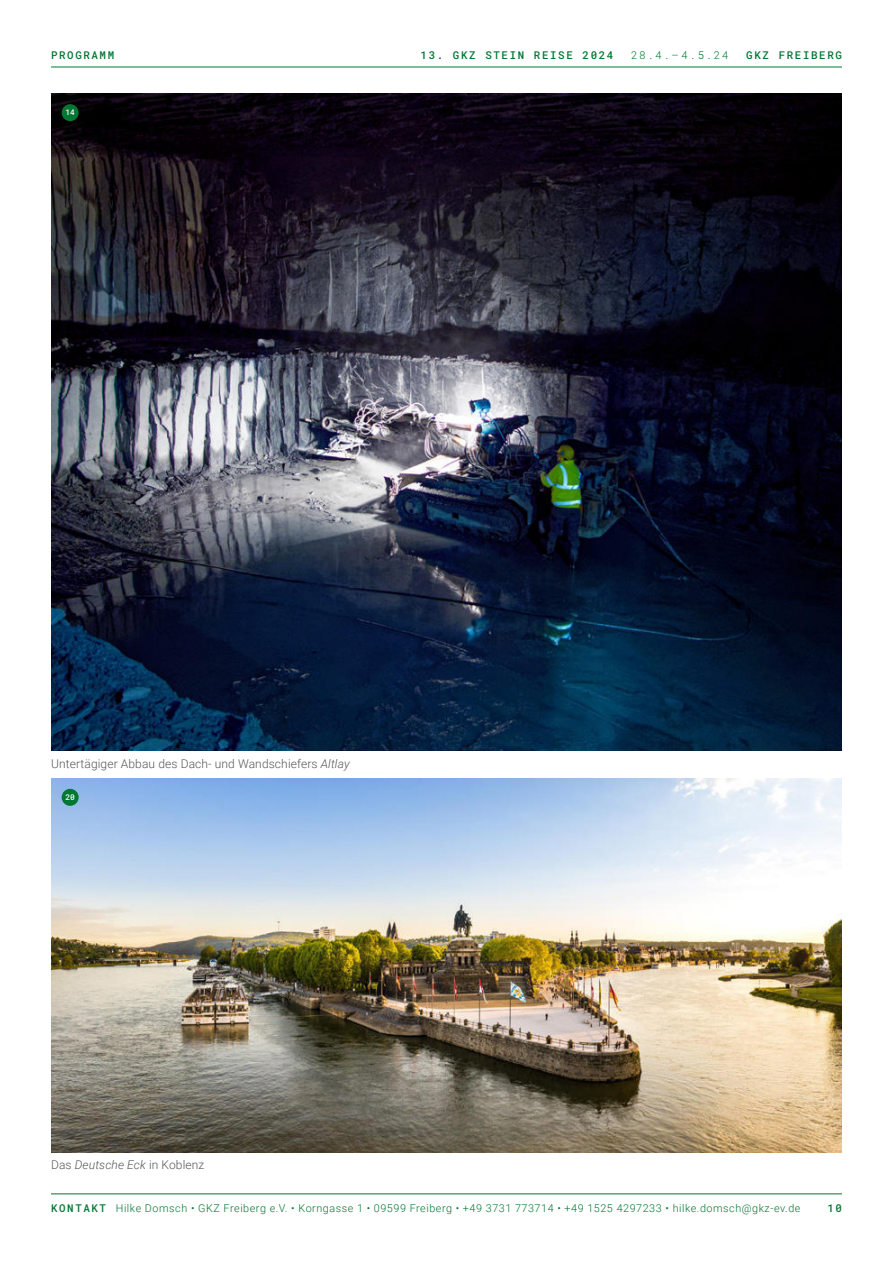
<style>
.page{position:relative;width:893px;height:1263px;background:#fff}
.page>*{position:absolute;margin:0;border:0;box-sizing:border-box;transform-origin:0 0}
.t1{font:300 12px "Roboto";letter-spacing:.01em;color:#565655}
.t2{font:300 10.8px "Roboto";letter-spacing:.05em;color:#007732}
.t3{font:10.8px "Roboto Mono";letter-spacing:.15em;color:#007732}
.t4{font:7.8px "Roboto Mono";color:#fff}
.s1{font-style:italic}
.s2{font-family:"Roboto Mono";font-weight:400}
</style>
<div class="page">
<hr style="left:51px;top:1193px;width:791px;height:1px;background:#007732">
<hr style="left:51px;top:67px;width:791px;height:1px;background:#007732">
<img style="left:51px;top:778px;width:791px;height:374px">
<img style="left:51px;top:94px;width:791px;height:656px">
<div style="left:62px;top:104px;width:17px;height:17px;background:#007732;border-radius:50%"></div>
<div style="left:62px;top:789px;width:17px;height:17px;background:#007732;border-radius:50%"></div>
<p class="t3" style="left:51px;top:49px;width:65px">PROGRAMM</p>
<p class="t4" style="left:66px;top:108px;width:11px">14</p>
<p class="t3" style="left:421px;top:49px;width:194px">13. GKZ STEIN REISE 2024</p>
<p class="t3" style="left:631px;top:49px;width:99px">28.4.– 4.5.24</p>
<p class="t3" style="left:746px;top:49px;width:97px">GKZ FREIBERG</p>
<p class="t1" style="left:51px;top:758px;width:300px">Untertägiger Abbau des Dach- und Wandschiefers <span class="s1">Altlay</span></p>
<p class="t4" style="left:66px;top:793px;width:11px">20</p>
<p class="t1" style="left:51px;top:1160px;width:155px">Das <span class="s1">Deutsche Eck</span> in Koblenz</p>
<p class="t2" style="left:51px;top:1204px;width:751px"><span class="s2">KONTAKT</span> Hilke Domsch • GKZ Freiberg e.V. • Korngasse 1 • 09599 Freiberg • +49 3731 773714 • +49 1525 4297233 • hilke.domsch@gkz-ev.de</p>
<p class="t3" style="left:827px;top:1202px;width:16px">10</p>
</div>
